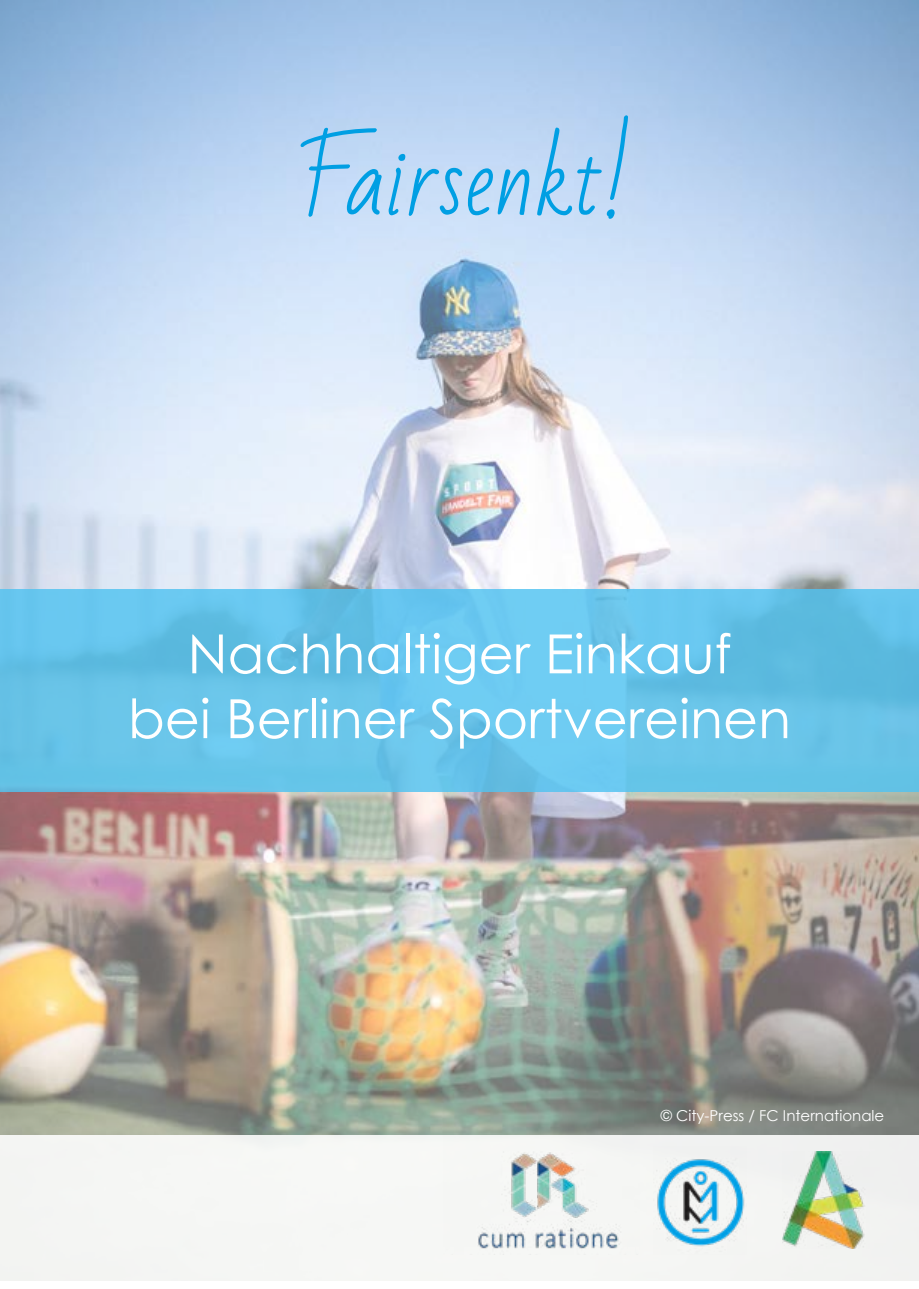
<style>
.page{position:relative;width:919px;height:1289px;background:#fff}
.page>*{position:absolute;margin:0;border:0;box-sizing:border-box;transform-origin:0 0}
.t1{font:90px "Bad Script";color:#009fe3}
.t2{font:54px/64.8px "Century Gothic";color:#fff;text-align:center}
.t3{font:15px "Century Gothic";color:#fff}
</style>
<div class="page">
<img style="left:0;top:0;width:918px;height:1135px">
<div style="left:0;top:1135px;width:918px;height:153px;background:#f5f6f4"></div>
<div style="left:0;top:589px;width:918px;height:202px;background:linear-gradient(to right,#67c5eb,#66c3e9)"></div>
<img style="left:782px;top:1151px;width:84px;height:97px">
<img style="left:657px;top:1159px;width:88px;height:88px">
<img style="left:443px;top:1103px;width:196px;height:146px">
<h1 class="t1" style="left:302px;top:131px;width:330px">Fairsenkt!</h1>
<p class="t2" style="left:128px;top:620px;width:664px">Nachhaltiger Einkauf<br>bei Berliner Sportvereinen</p>
<p class="t3" style="left:661px;top:1105px;width:225px">© City-Press / FC Internationale</p>
</div>
